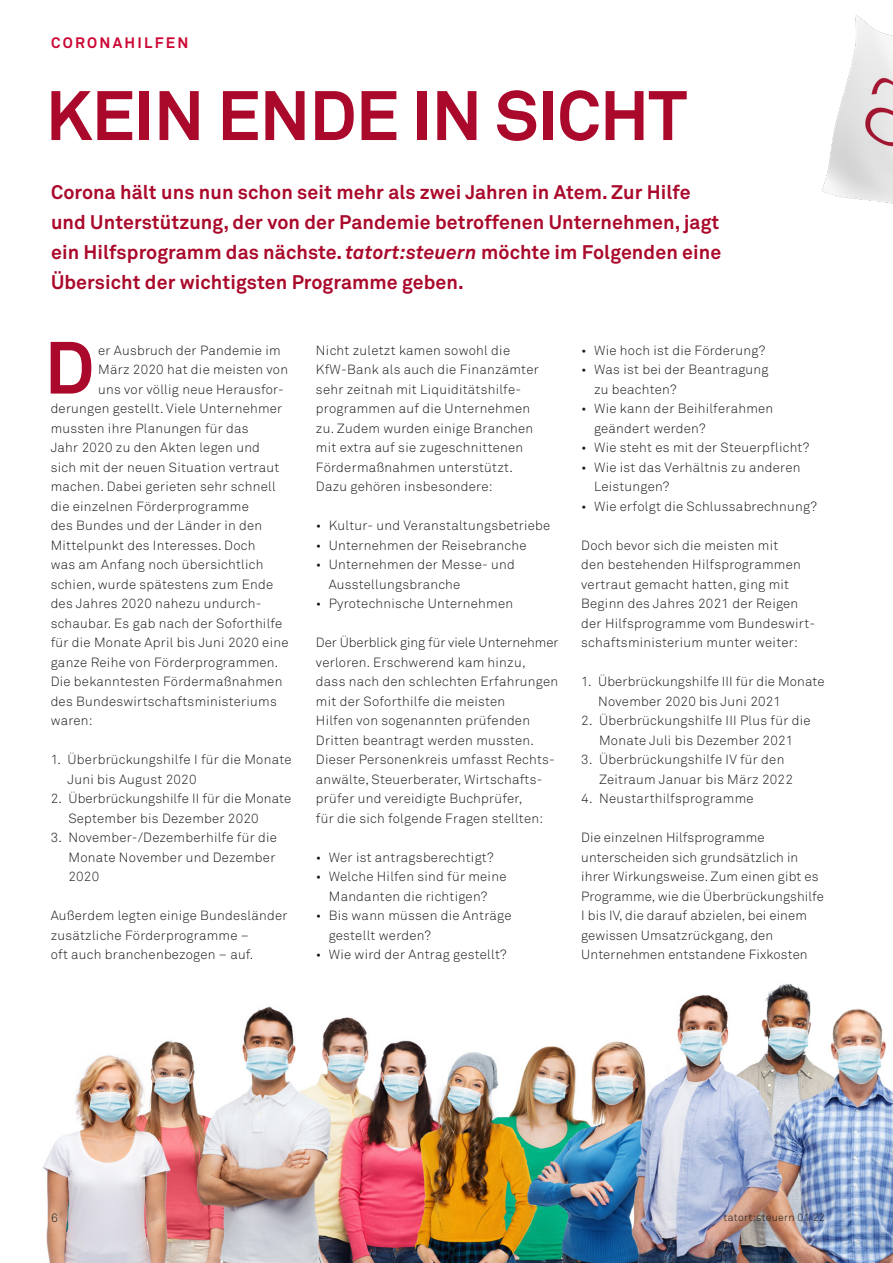
<style>
.page{position:relative;width:893px;height:1263px;background:#fff}
.page>*{position:absolute;margin:0;border:0;box-sizing:border-box;transform-origin:0 0}
.t1{font:700 72.9px "Akkurat";color:#aa092b}
.t2{font:700 69px "Akkurat";letter-spacing:-.01em;color:#aa092b}
.t3{font:700 19.5px/30px "Akkurat";letter-spacing:.005em;color:#aa092b}
.t4{font:700 15px "Akkurat";letter-spacing:.15em;color:#cb0634}
.t5{font:300 13.2px/19.5px "Akkurat";letter-spacing:.02em;color:#1a1a18}
.t6{font:300 12px "Akkurat";color:#1a1a18}
.t7{font:300 10.5px "Akkurat";letter-spacing:.03em;color:#1a1a18}
.s1{font-style:italic}
</style>
<div class="page">
<img style="left:43px;top:983px;width:850px;height:280px">
<img style="left:822px;top:15px;width:71px;height:189px">
<p class="t4" style="left:51px;top:33px;width:139px">CORONAHILFEN</p>
<h2 class="t2" style="left:46px;top:72px;width:643px">KEIN ENDE IN SICHT</h2>
<p class="t3" style="left:51px;top:176px;width:672px">Corona hält uns nun schon seit mehr als zwei Jahren in Atem. Zur Hilfe und Unterstützung, der von der Pandemie betroffenen Unternehmen, jagt ein Hilfsprogramm das nächste. <span class="s1">tatort:steuern</span> möchte im Folgenden eine Übersicht der wichtigsten Programme geben.</p>
<h1 class="t1" style="left:45px;top:322px;width:51px">D</h1>
<p class="t5" style="left:98px;top:340px;width:184px">er Ausbruch der Pandemie im</p>
<p class="t5" style="left:98px;top:359px;width:192px">März 2020 hat die meisten von</p>
<p class="t5" style="left:98px;top:379px;width:187px">uns vor völlig neue Herausfor-</p>
<p class="t5" style="left:51px;top:398px;width:233px">derungen gestellt. Viele Unternehmer</p>
<p class="t5" style="left:51px;top:418px;width:199px">mussten ihre Planungen für das</p>
<p class="t5" style="left:51px;top:437px;width:211px">Jahr 2020 zu den Akten legen und</p>
<p class="t5" style="left:51px;top:457px;width:230px">sich mit der neuen Situation vertraut</p>
<p class="t5" style="left:51px;top:476px;width:227px">machen. Dabei gerieten sehr schnell</p>
<p class="t5" style="left:51px;top:496px;width:200px">die einzelnen Förderprogramme</p>
<p class="t5" style="left:51px;top:515px;width:213px">des Bundes und der Länder in den</p>
<p class="t5" style="left:51px;top:535px;width:206px">Mittelpunkt des Interesses. Doch</p>
<p class="t5" style="left:51px;top:554px;width:214px">was am Anfang noch übersichtlich</p>
<p class="t5" style="left:51px;top:574px;width:224px">schien, wurde spätestens zum Ende</p>
<p class="t5" style="left:51px;top:593px;width:212px">des Jahres 2020 nahezu undurch-</p>
<p class="t5" style="left:51px;top:613px;width:233px">schaubar. Es gab nach der Soforthilfe</p>
<p class="t5" style="left:51px;top:632px;width:239px">für die Monate April bis Juni 2020 eine</p>
<p class="t5" style="left:51px;top:652px;width:229px">ganze Reihe von Förderprogrammen.</p>
<p class="t5" style="left:51px;top:671px;width:233px">Die bekanntesten Fördermaßnahmen</p>
<p class="t5" style="left:51px;top:691px;width:228px">des Bundeswirtschaftsministeriums</p>
<p class="t5" style="left:51px;top:710px;width:44px">waren:</p>
<p class="t5" style="left:68px;top:749px;width:225px;text-indent:-17px">1. Überbrückungshilfe I für die Monate<br>Juni bis August 2020</p>
<p class="t5" style="left:68px;top:788px;width:224px;text-indent:-18px">2. Überbrückungshilfe II für die Monate<br>September bis Dezember 2020</p>
<p class="t5" style="left:68px;top:827px;width:210px;text-align:justify;text-indent:-18px">3. November-/Dezemberhilfe für die Monate November und Dezember 2020</p>
<p class="t5" style="left:51px;top:905px;width:238px">Außerdem legten einige Bundesländer zusätzliche Förderprogramme –<br>oft auch branchenbezogen – auf.</p>
<p class="t5" style="left:316px;top:340px;width:224px">Nicht zuletzt kamen sowohl die<br>KfW-Bank als auch die Finanzämter sehr zeitnah mit Liquiditätshilfe&shy;programmen auf die Unternehmen zu. Zudem wurden einige Branchen mit extra auf sie zugeschnittenen<br>Fördermaßnahmen unterstützt.<br>Dazu gehören insbesondere:</p>
<p class="t5" style="left:316px;top:515px;width:236px">• Kultur- und Veranstaltungsbetriebe</p>
<p class="t5" style="left:316px;top:535px;width:212px">• Unternehmen der Reisebranche</p>
<p class="t5" style="left:329px;top:554px;width:188px;text-indent:-13px">• Unternehmen der Messe- und<br>Ausstellungsbranche</p>
<p class="t5" style="left:316px;top:593px;width:199px">• Pyrotechnische Unternehmen</p>
<p class="t5" style="left:316px;top:632px;width:244px">Der Überblick ging für viele Unternehmer verloren. Erschwerend kam hinzu,<br>dass nach den schlechten Erfahrungen mit der Soforthilfe die meisten<br>Hilfen von sogenannten prüfenden Dritten beantragt werden mussten.<br>Dieser Personenkreis umfasst Rechts&shy;anwälte, Steuerberater, Wirtschafts&shy;prüfer und vereidigte Buchprüfer,<br>für die sich folgende Fragen stellten:</p>
<p class="t5" style="left:316px;top:847px;width:179px">• Wer ist antragsberechtigt?</p>
<p class="t5" style="left:316px;top:866px;width:192px;text-align:center">• Welche Hilfen sind für meine<br>Mandanten die richtigen?</p>
<p class="t5" style="left:329px;top:905px;width:184px;text-indent:-13px">• Bis wann müssen die Anträge gestellt werden?</p>
<p class="t5" style="left:316px;top:944px;width:192px">• Wie wird der Antrag gestellt?</p>
<p class="t5" style="left:581px;top:340px;width:185px">• Wie hoch ist die Förderung?</p>
<p class="t5" style="left:594px;top:359px;width:176px;text-indent:-13px">• Was ist bei der Beantragung zu beachten?</p>
<p class="t5" style="left:594px;top:398px;width:181px;text-indent:-13px">• Wie kann der Beihilferahmen geändert werden?</p>
<p class="t5" style="left:581px;top:437px;width:229px">• Wie steht es mit der Steuerpflicht?</p>
<p class="t5" style="left:594px;top:457px;width:208px;text-indent:-13px">• Wie ist das Verhältnis zu anderen<br>Leistungen?</p>
<p class="t5" style="left:581px;top:496px;width:237px">• Wie erfolgt die Schlussabrechnung?</p>
<p class="t5" style="left:581px;top:535px;width:235px">Doch bevor sich die meisten mit<br>den bestehenden Hilfsprogrammen vertraut gemacht hatten, ging mit Beginn des Jahres 2021 der Reigen der Hilfsprogramme vom Bundeswirt&shy;schaftsministerium munter weiter:</p>
<p class="t5" style="left:598px;top:671px;width:228px;text-indent:-17px">1. Überbrückungshilfe III für die Monate<br>November 2020 bis Juni 2021</p>
<p class="t5" style="left:581px;top:710px;width:231px;text-align:center">2. Überbrückungshilfe III Plus für die<br>Monate Juli bis Dezember 2021</p>
<p class="t5" style="left:599px;top:749px;width:195px;text-indent:-18px">3. Überbrückungshilfe IV für den<br>Zeitraum Januar bis März 2022</p>
<p class="t5" style="left:581px;top:788px;width:174px">4. Neustarthilfsprogramme</p>
<p class="t5" style="left:581px;top:827px;width:244px">Die einzelnen Hilfsprogramme unterscheiden sich grundsätzlich in ihrer Wirkungsweise. Zum einen gibt es Programme, wie die Überbrückungshilfe I bis IV, die darauf abzielen, bei einem gewissen Umsatzrückgang, den Unternehmen entstandene Fixkosten</p>
<p class="t6" style="left:51px;top:1210px;width:8px">6</p>
<p class="t7" style="left:724px;top:1211px;width:103px">tatort:steuern 01 22</p>
</div>
